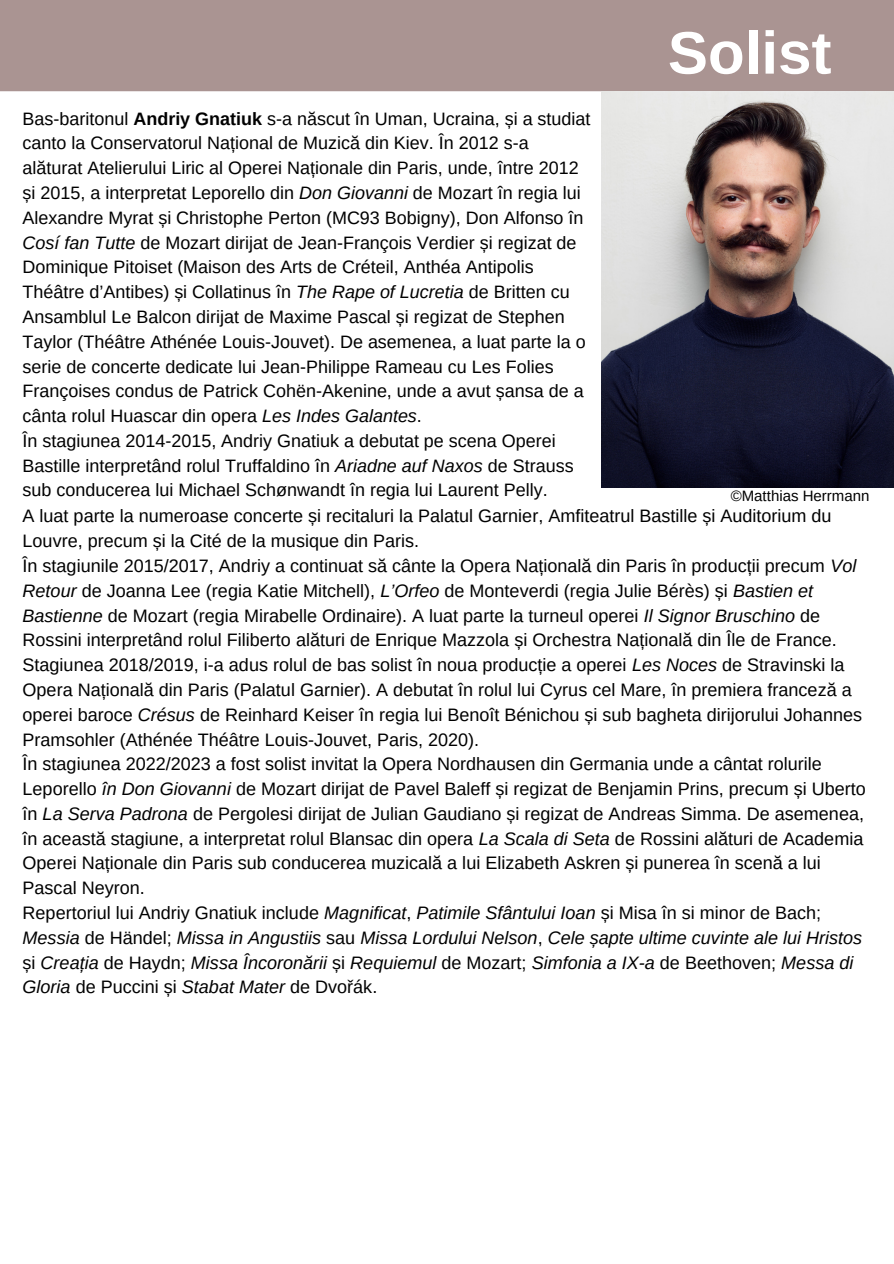
<style>
.page{position:relative;width:894px;height:1264px;background:#fff}
.page>*{position:absolute;margin:0;border:0;box-sizing:border-box;transform-origin:0 0}
.t1{font:700 60px "Arimo";color:#fff}
.t2{font:18px/24.8px "Arimo";color:#000}
.t3{font:italic 18px/24.8px "Arimo";color:#000}
.t4{font:15px "Arimo";color:#000}
.s1{font-weight:700}
.s2{font-style:italic}
.s3{font-style:normal}
</style>
<div class="page">
<div style="left:0;top:0;width:893px;height:91px;background:#aa9492"></div>
<img style="left:601px;top:91px;width:292px;height:397px">
<p class="t1" style="left:667px;top:19px;width:165px">Solist</p>
<p class="t2" style="left:23px;top:106px;width:569px">Bas-baritonul <span class="s1">Andriy Gnatiuk</span> s-a născut în Uman, Ucraina, și a studiat canto la Conservatorul Național de Muzică din Kiev. În 2012 s-a alăturat Atelierului Liric al Operei Naționale din Paris, unde, între 2012 și 2015, a interpretat Leporello din <span class="s2">Don Giovanni</span> de Mozart în regia lui Alexandre Myrat și Christophe Perton (MC93 Bobigny), Don Alfonso în <span class="s2">Cosí fan Tutte</span> de Mozart dirijat de Jean-François Verdier și regizat de Dominique Pitoiset (Maison des Arts de Créteil, Anthéa Antipolis Théâtre d’Antibes) și Collatinus în <span class="s2">The Rape of Lucretia</span> de Britten cu Ansamblul Le Balcon dirijat de Maxime Pascal și regizat de Stephen Taylor (Théâtre Athénée Louis-Jouvet). De asemenea, a luat parte la o serie de concerte dedicate lui Jean-Philippe Rameau cu Les Folies Françoises condus de Patrick Cohën-Akenine, unde a avut șansa de a cânta rolul Huascar din opera <span class="s2">Les Indes Galantes</span>.</p>
<p class="t2" style="left:23px;top:428px;width:552px">În stagiunea 2014-2015, Andriy Gnatiuk a debutat pe scena Operei<br>Bastille interpretând rolul Truffaldino în <span class="s2">Ariadne auf Naxos</span> de Strauss sub conducerea lui Michael Schønwandt în regia lui Laurent Pelly.</p>
<p class="t2" style="left:23px;top:504px;width:810px">A luat parte la numeroase concerte și recitaluri la Palatul Garnier, Amfiteatrul Bastille și Auditorium du<br>Louvre, precum și la Cité de la musique din Paris.</p>
<p class="t2" style="left:23px;top:553px;width:835px">În stagiunile 2015/2017, Andriy a continuat să cânte la Opera Națională din Paris în producții precum <span class="s2">Vol Retour</span> de Joanna Lee (regia Katie Mitchell), <span class="s2">L’Orfeo</span> de Monteverdi (regia Julie Bérès) și <span class="s2">Bastien et Bastienne</span> de Mozart (regia Mirabelle Ordinaire). A luat parte la turneul operei <span class="s2">Il Signor Bruschino</span> de Rossini interpretând rolul Filiberto alături de Enrique Mazzola și Orchestra Națională din Île de France.</p>
<p class="t2" style="left:23px;top:652px;width:840px">Stagiunea 2018/2019, i-a adus rolul de bas solist în noua producție a operei <span class="s2">Les Noces</span> de Stravinski la Opera Națională din Paris (Palatul Garnier). A debutat în rolul lui Cyrus cel Mare, în premiera franceză a operei baroce <span class="s2">Crésus</span> de Reinhard Keiser în regia lui Benoît Bénichou și sub bagheta dirijorului Johannes Pramsohler (Athénée Théâtre Louis-Jouvet, Paris, 2020).</p>
<p class="t2" style="left:23px;top:751px;width:844px">În stagiunea 2022/2023 a fost solist invitat la Opera Nordhausen din Germania unde a cântat rolurile Leporello <span class="s2">în Don Giovanni</span> de Mozart dirijat de Pavel Baleff și regizat de Benjamin Prins, precum și Uberto în <span class="s2">La Serva Padrona</span> de Pergolesi dirijat de Julian Gaudiano și regizat de Andreas Simma. De asemenea, în această stagiune, a interpretat rolul Blansac din opera <span class="s2">La Scala di Seta</span> de Rossini alături de Academia Operei Naționale din Paris sub conducerea muzicală a lui Elizabeth Askren și punerea în scenă a lui Pascal Neyron.</p>
<p class="t3" style="left:23px;top:900px;width:840px"><span class="s3">Repertoriul lui Andriy Gnatiuk include</span> Magnificat<span class="s3">,</span> Patimile Sfântului Ioan <span class="s3">și Misa în si minor de Bach; </span>Messia <span class="s3">de Händel;</span> Missa in Angustiis <span class="s3">sau</span> Missa Lordului Nelson<span class="s3">,</span> Cele șapte ultime cuvinte ale lui Hristos <span class="s3">și</span> Creația <span class="s3">de Haydn;</span> Missa Încoronării <span class="s3">și</span> Requiemul <span class="s3">de Mozart;</span> Simfonia a IX-a <span class="s3">de Beethoven;</span> Messa di Gloria <span class="s3">de Puccini și</span> Stabat Mater <span class="s3">de Dvořák.</span></p>
<p class="t4" style="left:730px;top:487px;width:140px">©Matthias Herrmann</p>
</div>
